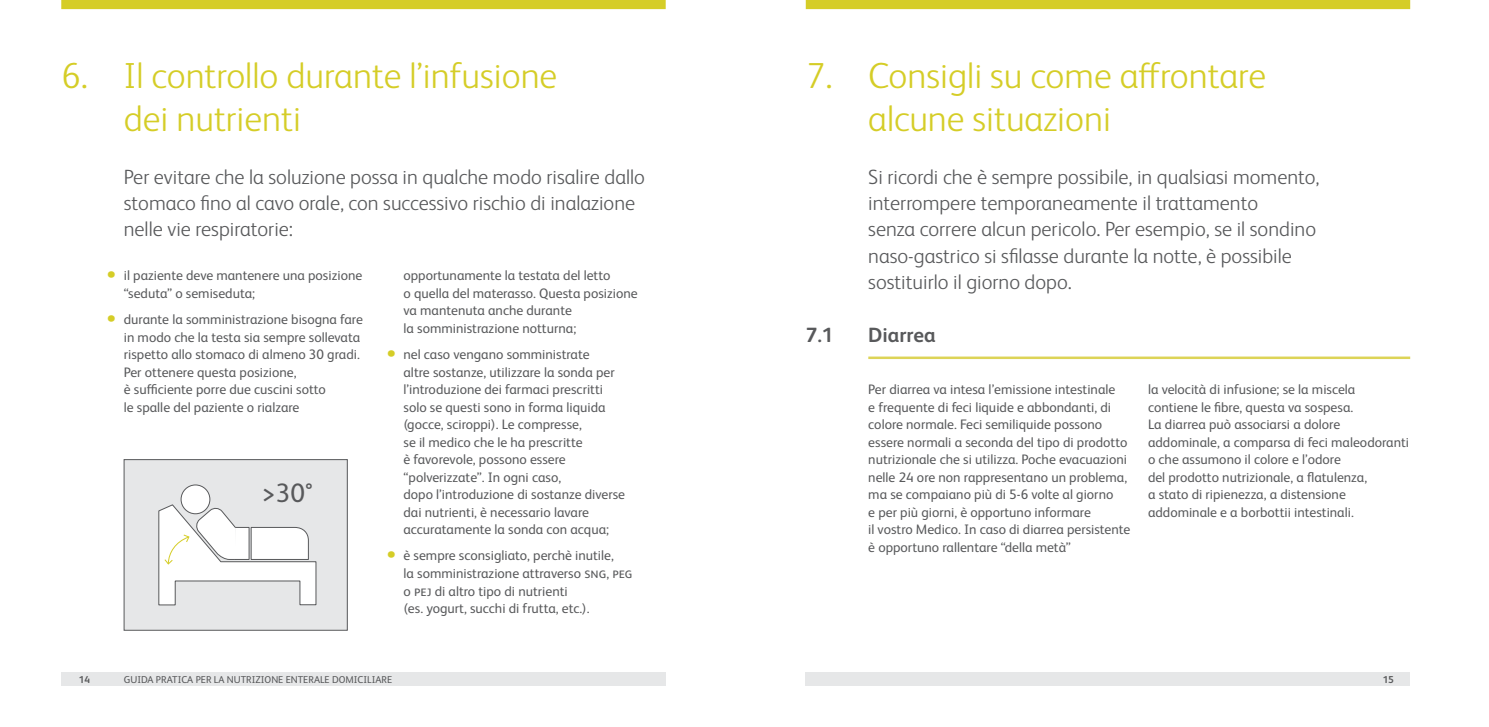
<style>
.page{position:relative;width:1489px;height:727px;background:#fff}
.page>*{position:absolute;margin:0;border:0;box-sizing:border-box;transform-origin:0 0}
.t1{font:300 36.25px/43.8px "FS Albert Pro";color:#d5cd27}
.t2{font:26.62px "FS Albert Pro";color:#58595b}
.t3{font:300 20.62px/26.2px "FS Albert Pro";color:#58595b}
.t4{font:700 20.62px "FS Albert Pro";color:#58595b}
.t5{font:13.75px/17.5px "FS Albert Pro";color:#58595b}
.t6{font:10px "FS Albert Pro";color:#58595b}
.t7{font:700 10px "FS Albert Pro";color:#58595b}
.s1{font-size:20.62px;color:#d5cd27}
</style>
<div class="page">
<div style="left:805px;top:672px;width:604px;height:13px;background:#e6e7e8"></div>
<div style="left:61px;top:672px;width:604px;height:13px;background:#e6e7e8"></div>
<div style="left:61px;top:0;width:604px;height:9px;background:#d5cd27"></div>
<div style="left:805px;top:0;width:604px;height:9px;background:#d5cd27"></div>
<hr style="left:868px;top:356px;width:541px;height:3px;background:#ddd457">
<div style="left:124px;top:459px;width:223px;height:171px;background:#e6e7e8"></div>
<div style="left:181px;top:485px;width:29px;height:28px;background:#fff;border-radius:50%"></div>
<div style="left:180px;top:484px;width:30px;height:30px;border:1px solid #58595b;border-radius:50%"></div>
<svg style="left:158px;top:503px;width:159px;height:102px"></svg>
<div style="left:124px;top:459px;width:223px;height:171px;border:1px solid #58595b"></div>
<h1 class="t1" style="left:61px;top:51px;width:497px">6. Il controllo durante l’infusione</h1>
<h1 class="t1" style="left:805px;top:51px;width:28px">7.</h1>
<h1 class="t1" style="left:124px;top:95px;width:179px">dei nutrienti</h1>
<h1 class="t1" style="left:868px;top:51px;width:399px">Consigli su come affrontare alcune situazioni</h1>
<h3 class="t3" style="left:124px;top:162px;width:522px">Per evitare che la soluzione possa in qualche modo risalire dallo stomaco fino al cavo orale, con successivo rischio di inalazione nelle vie respiratorie:</h3>
<p class="t3" style="left:868px;top:162px;width:453px">Si ricordi che è sempre possibile, in qualsiasi momento, interrompere temporaneamente il trattamento<br>senza correre alcun pericolo. Per esempio, se il sondino naso-gastrico si sfilasse durante la notte, è possibile sostituirlo il giorno dopo.</p>
<p class="t5" style="left:124px;top:266px;width:240px;text-indent:-18px"><span class="s1">•</span> il paziente deve mantenere una posizione “seduta” o semiseduta;</p>
<p class="t5" style="left:124px;top:309px;width:241px;text-indent:-18px"><span class="s1">•</span> durante la somministrazione bisogna fare in modo che la testa sia sempre sollevata rispetto allo stomaco di almeno 30 gradi.<br>Per ottenere questa posizione,<br>è sufficiente porre due cuscini sotto<br>le spalle del paziente o rialzare</p>
<p class="t5" style="left:403px;top:266px;width:236px">opportunamente la testata del letto<br>o quella del materasso. Questa posizione va mantenuta anche durante<br>la somministrazione notturna;</p>
<p class="t5" style="left:403px;top:344px;width:223px;text-indent:-18px"><span class="s1">•</span> nel caso vengano somministrate<br>altre sostanze, utilizzare la sonda per l’introduzione dei farmaci prescritti solo se questi sono in forma liquida (gocce, sciroppi). Le compresse,<br>se il medico che le ha prescritte<br>è favorevole, possono essere “polverizzate”. In ogni caso,<br>dopo l’introduzione di sostanze diverse dai nutrienti, è necessario lavare accuratamente la sonda con acqua;</p>
<p class="t5" style="left:403px;top:546px;width:231px;text-indent:-18px"><span class="s1">•</span> è sempre sconsigliato, perchè inutile,<br>la somministrazione attraverso sng, peg o pej di altro tipo di nutrienti<br>(es. yogurt, succhi di frutta, etc.).</p>
<h3 class="t4" style="left:805px;top:320px;width:29px">7.1</h3>
<h3 class="t4" style="left:868px;top:320px;width:69px">Diarrea</h3>
<p class="t5" style="left:868px;top:379px;width:264px">Per diarrea va intesa l’emissione intestinale<br>e frequente di feci liquide e abbondanti, di colore normale. Feci semiliquide possono essere normali a seconda del tipo di prodotto nutrizionale che si utilizza. Poche evacuazioni nelle 24 ore non rappresentano un problema, ma se compaiano più di 5-6 volte al giorno<br>e per più giorni, è opportuno informare<br>il vostro Medico. In caso di diarrea persistente è opportuno rallentare “della metà”</p>
<p class="t5" style="left:1147px;top:379px;width:263px">la velocità di infusione; se la miscela<br>contiene le fibre, questa va sospesa.<br>La diarrea può associarsi a dolore addominale, a comparsa di feci maleodoranti o che assumono il colore e l’odore<br>del prodotto nutrizionale, a flatulenza,<br>a stato di ripienezza, a distensione addominale e a borbottii intestinali.</p>
<h2 class="t2" style="left:261px;top:474px;width:53px">&gt;30°</h2>
<p class="t6" style="left:124px;top:671px;width:270px">guida pratica per la nutrizione enterale domiciliare</p>
<p class="t7" style="left:79px;top:672px;width:13px">14</p>
<p class="t7" style="left:1382px;top:672px;width:13px">15</p>
</div>
